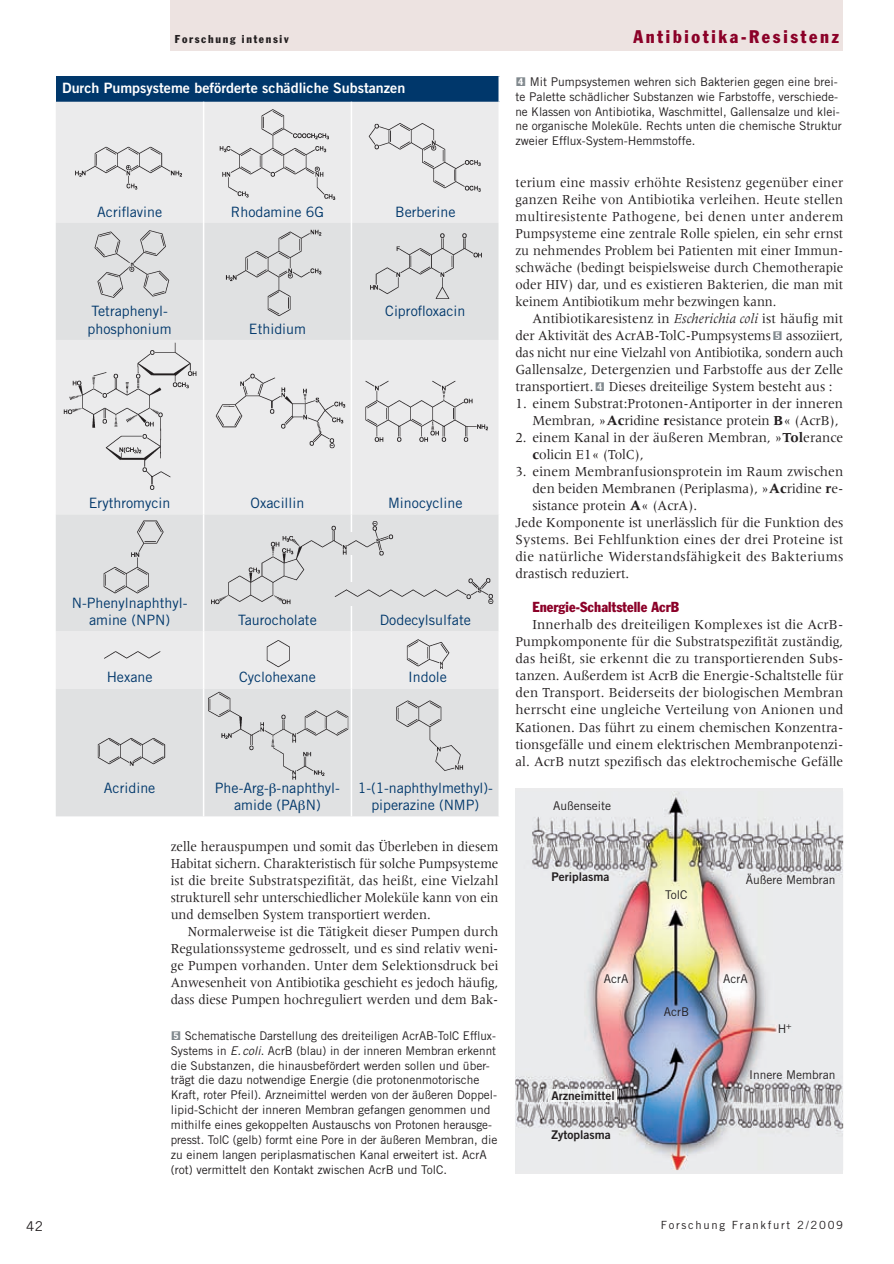
<style>
.page{position:relative;width:894px;height:1264px;background:#fff}
.page>*{position:absolute;margin:0;border:0;box-sizing:border-box;transform-origin:0 0}
.t1{font:condensed 18px "Franklin Gothic";letter-spacing:.15em;color:#8b0128}
.t2{font:14.25px/17px "Meridien";color:#231f20;text-align:justify;scale:.95 1}
.t3{font:14.25px/17px "Meridien";color:#231f20;text-align:justify;scale:.92 1}
.t4{font:14.25px/17.2px "Trade Gothic";color:#00376b;text-align:center}
.t5{font:14.25px "Trade Gothic Bold Two";color:#fff}
.t6{font:14.25px "Meridien";letter-spacing:.025em;color:#231f20;scale:.95 1}
.t7{font:condensed 14.25px "Franklin Gothic";letter-spacing:.005em;color:#8b0128}
.t8{font:13.5px "Trade Gothic";color:#231f20}
.t9{font:12px/14.9px "Trade Gothic";color:#231f20}
.t10{font:12px "Trade Gothic Bold Two";color:#231f20}
.t11{font:11.25px "Trade Gothic";letter-spacing:.15em;color:#231f20}
.t12{font:condensed 11.25px "Franklin Gothic";letter-spacing:.15em;color:#231f20}
.s1{font-family:"Gothic Ziff";font-weight:500;color:#81898e}
.s2{font-style:italic}
.s3{font-family:"Gothic Ziff";font-weight:500;font-size:12px;color:#81898e}
.s4{font-weight:700}
</style>
<div class="page">
<div style="left:171px;top:0;width:671px;height:51px;background:#ede3e1"></div>
<div style="left:56px;top:76px;width:443px;height:26px;background:#00376b"></div>
<div style="left:56px;top:102px;width:442px;height:121px;background:#ebebec"></div>
<svg style="left:56px;top:223px;width:442px;height:593px;background:#e4e5e6"></svg>
<hr style="left:203px;top:102px;width:1px;height:121px;background:#fff">
<hr style="left:350px;top:102px;width:2px;height:121px;background:#fff">
<hr style="left:203px;top:223px;width:1px;height:117px;background:#fff">
<hr style="left:350px;top:223px;width:2px;height:117px;background:#fff">
<hr style="left:203px;top:340px;width:1px;height:174px;background:#fff">
<hr style="left:350px;top:340px;width:2px;height:174px;background:#fff">
<hr style="left:203px;top:514px;width:1px;height:117px;background:#fff">
<hr style="left:350px;top:514px;width:2px;height:117px;background:#fff">
<hr style="left:350px;top:631px;width:2px;height:57px;background:#fff">
<hr style="left:203px;top:688px;width:1px;height:128px;background:#fff">
<hr style="left:350px;top:688px;width:2px;height:128px;background:#fff">
<hr style="left:498px;top:76px;width:2px;height:26px;background:#fff">
<hr style="left:203px;top:631px;width:1px;height:57px;background:#fff">
<img style="left:61px;top:342px;width:138px;height:148px">
<img style="left:210px;top:364px;width:137px;height:87px">
<img style="left:220px;top:109px;width:115px;height:90px">
<img style="left:367px;top:109px;width:115px;height:90px">
<img style="left:220px;top:228px;width:112px;height:91px">
<img style="left:369px;top:214px;width:115px;height:91px">
<img style="left:72px;top:225px;width:116px;height:74px">
<img style="left:76px;top:518px;width:99px;height:80px">
<div style="left:75px;top:637px;width:113px;height:24px;background:#ebebec"></div>
<img style="left:90px;top:733px;width:98px;height:39px">
<div style="left:366px;top:692px;width:114px;height:82px;background:#e0e1e2"></div>
<div style="left:241px;top:639px;width:75px;height:31px;background:#ebebec"></div>
<img style="left:385px;top:637px;width:75px;height:31px">
<img style="left:202px;top:687px;width:149px;height:92px">
<img style="left:74px;top:141px;width:112px;height:52px">
<img style="left:355px;top:378px;width:138px;height:71px">
<img style="left:394px;top:572px;width:105px;height:34px">
<img style="left:210px;top:519px;width:184px;height:87px">
<img style="left:515px;top:791px;width:327px;height:379px">
<img style="left:548px;top:1089px;width:68px;height:12px">
<svg style="left:269px;top:782px;width:7px;height:13px"></svg>
<svg style="left:299px;top:800px;width:6px;height:13px"></svg>
<p class="t12" style="left:175px;top:35px;width:115px">Forschung intensiv</p>
<p class="t1" style="left:633px;top:30px;width:207px">Antibiotika-Resistenz</p>
<p class="t5" style="left:62px;top:83px;width:344px">Durch Pumpsysteme beförderte schädliche Substanzen</p>
<p class="t9" style="left:515px;top:75px;width:327px"><span class="s1">4</span> Mit Pumpsystemen wehren sich Bakterien gegen eine brei&shy;te Palette schädlicher Substanzen wie Farbstoffe, verschiede&shy;ne Klassen von Antibiotika, Waschmittel, Gallensalze und klei&shy;ne organische Moleküle. Rechts unten die chemische Struktur zweier Efflux-System-Hemmstoffe.</p>
<p class="t3" style="left:515px;top:175px;width:358px">terium eine massiv erhöhte Resistenz gegenüber einer ganzen Reihe von Antibiotika verleihen. Heute stellen multiresistente Pathogene, bei denen unter anderem Pumpsysteme eine zentrale Rolle spielen, ein sehr ernst zu nehmendes Problem bei Patienten mit einer Immun&shy;schwäche (bedingt beispielsweise durch Chemotherapie oder HIV) dar, und es existieren Bakterien, die man mit keinem Antibiotikum mehr bezwingen kann.</p>
<p class="t2" style="left:515px;top:311px;width:346px;text-indent:17px">Antibiotikaresistenz in <span class="s2">Escherichia coli</span> ist häufig mit der Aktivität des AcrAB-TolC-Pumpsystems <span class="s3">5</span> assoziiert, das nicht nur eine Vielzahl von Antibiotika, sondern auch Gallensalze, Detergenzien und Farbstoffe aus der Zelle transportiert. <span class="s3">4</span> Dieses dreiteilige System besteht aus :</p>
<p class="t2" style="left:532px;top:396px;width:328px;text-indent:-17px">1. einem Substrat:Protonen-Antiporter in der inneren<br>Membran, »<span class="s4">Ac</span>ridine <span class="s4">r</span>esistance protein <span class="s4">B</span>« (AcrB),</p>
<p class="t2" style="left:532px;top:430px;width:328px;text-indent:-17px">2. einem Kanal in der äußeren Membran, »<span class="s4">Tol</span>erance <span class="s4">c</span>olicin E1« (TolC),</p>
<p class="t2" style="left:515px;top:464px;width:346px">3. einem Membranfusionsprotein im Raum zwischen</p>
<p class="t2" style="left:532px;top:481px;width:328px">den beiden Membranen (Periplasma), »<span class="s4">Ac</span>ridine <span class="s4">r</span>e-</p>
<p class="t2" style="left:532px;top:498px;width:175px">sistance protein <span class="s4">A</span>« (AcrA).</p>
<p class="t2" style="left:515px;top:515px;width:346px">Jede Komponente ist unerlässlich für die Funktion des</p>
<p class="t2" style="left:515px;top:532px;width:346px">Systems. Bei Fehlfunktion eines der drei Proteine ist</p>
<p class="t6" style="left:515px;top:551px;width:346px">die natürliche Widerstandsfähigkeit des Bakteriums</p>
<p class="t2" style="left:515px;top:566px;width:121px">drastisch reduziert.</p>
<p class="t7" style="left:532px;top:602px;width:148px">Energie-Schaltstelle AcrB</p>
<p class="t2" style="left:515px;top:617px;width:346px;text-indent:17px">Innerhalb des dreiteiligen Komplexes ist die AcrB-Pumpkomponente für die Substratspezifität zuständig, das heißt, sie erkennt die zu transportierenden Subs&shy;tanzen. Außerdem ist AcrB die Energie-Schaltstelle für den Transport. Beiderseits der biologischen Membran herrscht eine ungleiche Verteilung von Anionen und Kationen. Das führt zu einem chemischen Konzentra&shy;tionsgefälle und einem elektrischen Membranpotenzi&shy;al. AcrB nutzt spezifisch das elektrochemische Gefälle</p>
<p class="t4" style="left:97px;top:204px;width:66px">Acriflavine</p>
<p class="t4" style="left:231px;top:204px;width:95px">Rhoda mine 6G</p>
<p class="t4" style="left:395px;top:204px;width:62px">Berberine</p>
<p class="t4" style="left:385px;top:304px;width:81px">Ciprofloxacin</p>
<p class="t4" style="left:88px;top:304px;width:85px;text-align:left">Tetraphenyl&shy;phosphonium</p>
<p class="t4" style="left:249px;top:321px;width:59px">Ethidium</p>
<p class="t4" style="left:89px;top:495px;width:83px">Erythromycin</p>
<p class="t4" style="left:250px;top:495px;width:55px">Oxacillin</p>
<p class="t4" style="left:388px;top:495px;width:76px">Minocycline</p>
<p class="t4" style="left:72px;top:595px;width:117px">N-Phenylnaphthyl&shy;amine (NPN)</p>
<p class="t4" style="left:238px;top:612px;width:80px">Taurocholate</p>
<p class="t4" style="left:379px;top:612px;width:93px">Dodecylsulfate</p>
<p class="t4" style="left:107px;top:670px;width:47px">Hexane</p>
<p class="t4" style="left:239px;top:670px;width:78px">Cyclohexane</p>
<p class="t4" style="left:408px;top:670px;width:40px">Indole</p>
<p class="t4" style="left:104px;top:780px;width:53px">Acridine</p>
<p class="t4" style="left:215px;top:780px;width:126px">Phe-Arg- -naphthyl&shy;amide (PA N)</p>
<p class="t4" style="left:357px;top:780px;width:136px">1-(1-naphthyl methyl)- piperazine (NMP)</p>
<p class="t3" style="left:171px;top:838px;width:357px">zelle herauspumpen und somit das Überleben in diesem Habitat sichern. Charakteristisch für solche Pumpsysteme ist die breite Substratspezifität, das heißt, eine Vielzahl strukturell sehr unterschiedlicher Moleküle kann von ein und demselben System transportiert werden.</p>
<p class="t3" style="left:171px;top:923px;width:357px;text-indent:17px">Normalerweise ist die Tätigkeit dieser Pumpen durch Regulationssysteme gedrosselt, und es sind relativ weni&shy;ge Pumpen vorhanden. Unter dem Selektionsdruck bei Anwesenheit von Antibiotika geschieht es jedoch häufig, dass diese Pumpen hochreguliert werden und dem Bak-</p>
<p class="t9" style="left:171px;top:1029px;width:328px"><span class="s1">5</span> Schematische Darstellung des dreiteiligen Acr AB-TolC Efflux-Systems in <span class="s2">E. coli</span>. AcrB (blau) in der inneren Membran erkennt die Substanzen, die hinaus be för dert werden sollen und über&shy;trägt die dazu notwendige Energie (die protonenmotorische Kraft, roter Pfeil). Arzneimittel werden von der äußeren Dop pel - lipid-Schicht der inneren Membran gefangen genommen und mithilfe eines gekoppelten Austauschs von Pro tonen herausge&shy;presst. TolC (gelb) formt eine Pore in der äußeren Membran, die zu einem langen periplasmatischen Kanal erweitert ist. AcrA (rot) vermittelt den Kontakt zwischen AcrB und TolC.</p>
<p class="t9" style="left:553px;top:799px;width:60px">Außenseite</p>
<p class="t10" style="left:551px;top:871px;width:59px">Periplasma</p>
<p class="t9" style="left:665px;top:888px;width:24px">TolC</p>
<p class="t9" style="left:745px;top:873px;width:91px">Äußere Membran</p>
<p class="t9" style="left:603px;top:972px;width:26px">AcrA</p>
<p class="t9" style="left:723px;top:972px;width:26px">AcrA</p>
<p class="t10" style="left:551px;top:1091px;width:65px">Arzneimittel</p>
<p class="t10" style="left:551px;top:1130px;width:61px">Zytoplasma</p>
<p class="t9" style="left:663px;top:1005px;width:27px">AcrB</p>
<p class="t9" style="left:777px;top:1022px;width:15px">H<sup>+</sup></p>
<p class="t9" style="left:748px;top:1068px;width:88px">Innere Membran</p>
<p class="t8" style="left:26px;top:1221px;width:18px">42</p>
<p class="t11" style="left:660px;top:1220px;width:184px">Forschung Frankfurt 2/2009</p>
</div>
